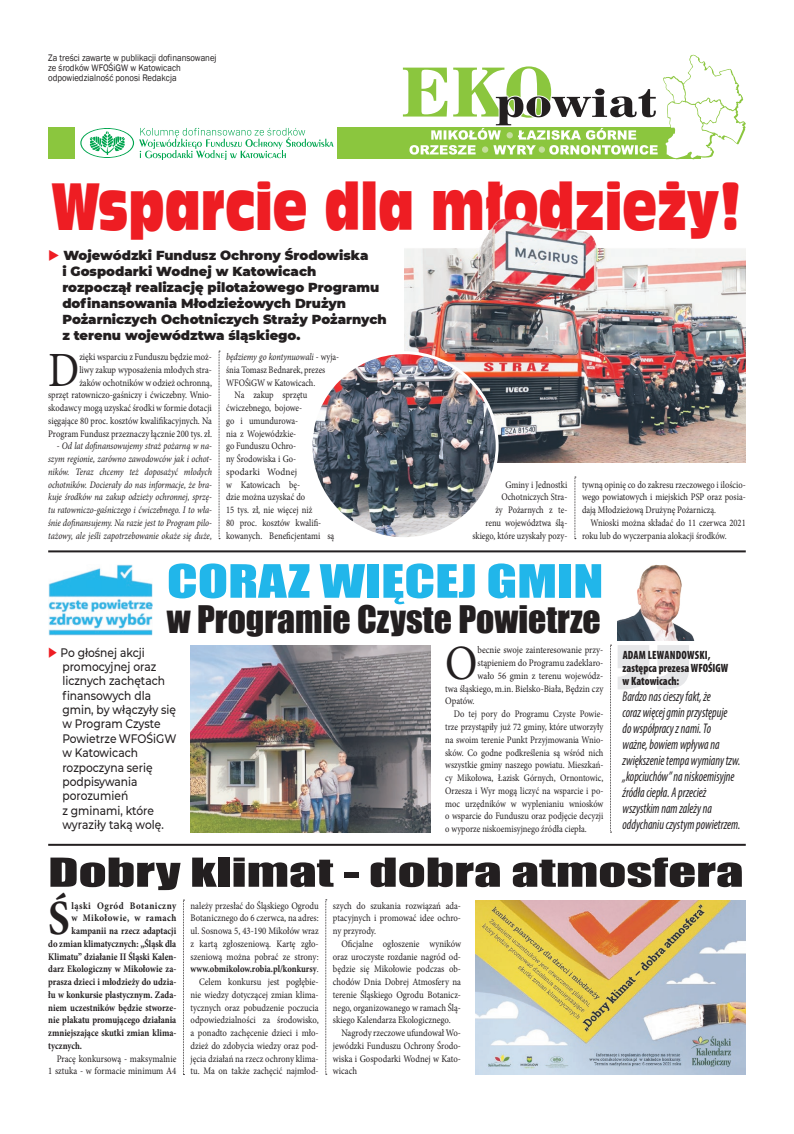
<style>
.page{position:relative;width:794px;height:1134px;background:#fff}
.page>*{position:absolute;margin:0;border:0;box-sizing:border-box;transform-origin:0 0}
.tytul_maly{font:62.2px "Incised 901 Ct EU";color:#ee1d23;scale:.74 1}
.Tekst{font:49.2px "Minion Pro";color:#231f20;scale:.88 1}
.Tekst-2{font:700 49.2px "Minion Pro";color:#231f20;scale:.87 1}
.Tekst-3{font:49.2px "Minion Pro";color:#231f20;scale:.86 1}
.tytul_maly-2{font:42.5px "Impact";color:#21b6ea;scale:1.31 1}
.tytul_maly-3{font:36.9px "Impact";color:#231f20;scale:1.49 1}
.tytul_maly-4{font:34.9px "Impact";color:#231f20}
.Tekst-4{font:italic condensed 14px/16px "Myriad Pro";color:#231f20;scale:.85 1}
.Tekst-5{font:900 13px/16px "Montserrat";color:#231f20}
.Tekst-6{font:500 12.3px/14.4px "Montserrat";color:#231f20;scale:.87 1}
.Tekst-7{font:900 condensed 12px/13px "Myriad Pro";color:#231f20;scale:.9 1}
.Tekst-8{font:10px/12.8px "Minion Pro";color:#231f20;text-align:justify;scale:.85 1}
.Tekst-9{font:10px/12.8px "Minion Pro";color:#231f20;text-align:justify;scale:.87 1}
.Tekst-10{font:italic 10px/12.8px "Minion Pro";letter-spacing:-.005em;color:#231f20;text-align:justify;scale:.84 1}
.Tekst-11{font:700 10px "Minion Pro";color:#231f20;scale:.87 1}
.Tekst-12{font:10px/12.8px "Minion Pro";color:#231f20;text-align:right;scale:.86 1}
.Tekst-13{font:10px "Minion Pro";color:#231f20;scale:.88 1}
.Tekst-14{font:10px/12.8px "Minion Pro";color:#231f20;scale:.84 1}
.Tekst-15{font:700 10px "Minion Pro";letter-spacing:.05em;color:#231f20;scale:.9 1}
.tekst{font:9.7px/9.7px "Franklin Gothic";color:#231f20;scale:.9 1}
.s1{color:#ee1d23}
.s2{font-style:italic}
.s3{font-weight:700}
</style>
<div class="page">
<div style="left:337px;top:127px;width:363px;height:31px;background:#8bc63e"></div>
<svg style="left:403px;top:55px;width:343px;height:105px"></svg>
<div style="left:506px;top:132px;width:7px;height:6px;background:#c4df9b;border-radius:50%"></div>
<div style="left:482px;top:146px;width:6px;height:7px;background:#c4df9b;border-radius:50%"></div>
<div style="left:538px;top:146px;width:7px;height:7px;background:#c4df9b;border-radius:50%"></div>
<div style="left:48px;top:127px;width:27px;height:31px;background:#8bc63e"></div>
<svg style="left:80px;top:128px;width:253px;height:31px"></svg>
<img style="left:475px;top:900px;width:271px;height:174px">
<hr style="left:48px;top:844px;width:698px;height:2px;background:#231f20">
<svg style="left:183px;top:900px;width:1px;height:175px"></svg>
<svg style="left:325px;top:900px;width:2px;height:175px"></svg>
<svg style="left:618px;top:645px;width:71px;height:44px"></svg>
<img style="left:617px;top:564px;width:78px;height:77px">
<img style="left:190px;top:645px;width:240px;height:187px">
<img style="left:48px;top:564px;width:105px;height:71px">
<hr style="left:48px;top:550px;width:698px;height:2px;background:#231f20">
<svg style="left:610px;top:645px;width:1px;height:188px"></svg>
<img style="left:404px;top:220px;width:342px;height:242px">
<img style="left:311px;top:353px;width:186px;height:186px;border-radius:93px">
<svg style="left:219px;top:351px;width:1px;height:188px"></svg>
<svg style="left:574px;top:477px;width:2px;height:62px"></svg>
<p class="tekst" style="left:48px;top:53px;width:189px">Za treści zawarte w publikacji dofinansowanej ze środków WFOŚiGW w Katowicach odpowiedzialność ponosi Redakcja</p>
<p class="tytul_maly" style="left:51px;top:169px;width:936px">Wsparcie dla młodzieży!</p>
<p class="Tekst-5" style="left:62px;top:246px;width:326px;text-indent:-14px"><span class="s1">◆</span> Wojewódzki Fundusz Ochrony Środowiska<br>i Gospodarki Wodnej w Katowicach rozpoczął realizację pilotażowego Programu dofinansowania Młodzieżowych Drużyn Pożarniczych Ochotniczych Straży Pożarnych z terenu województwa śląskiego.</p>
<p class="Tekst-12" style="left:48px;top:350px;width:192px">zięki wsparciu z Funduszu będzie moż-<br>liwy zakup wyposażenia młodych stra-<br>żaków ochotników w odzież ochronną,<br>sprzęt ratowniczo-gaśniczy i ćwiczebny. Wnio&shy;skodawcy mogą uzyskać środki w formie dotacji sięgające 80 proc. kosztów kwalifikacyjnych. Na Program Fundusz przeznaczy łącznie 200 tys. zł.</p>
<p class="Tekst-10" style="left:48px;top:440px;width:196px;text-indent:9px">- Od lat dofinansowujemy straż pożarną w na&shy;szym regionie, zarówno zawodowców jak i ochot&shy;ników. Teraz chcemy też doposażyć młodych ochotników. Docierały do nas informacje, że bra&shy;kuje środków na zakup odzieży ochronnej, sprzę&shy;tu ratowniczo-gaśniczego i ćwiczebnego. I to wła&shy;śnie dofinansujemy. Na razie jest to Program pilo&shy;tażowy, ale jeśli zapotrzebowanie okaże się duże,</p>
<p class="Tekst-3" style="left:48px;top:337px;width:38px">D</p>
<p class="Tekst-14" style="left:226px;top:350px;width:136px"><span class="s2">będziemy go kontynuowali -</span> wyja&shy;śnia Tomasz Bednarek, prezes<br>WFOŚiGW w Katowicach.</p>
<p class="Tekst-8" style="left:226px;top:389px;width:129px;text-align:left;text-indent:9px">Na zakup sprzętu ćwiczebnego, bojowe-<br>go i umundurowa-<br>nia z Wojewódzkie-<br>go Funduszu Ochro-<br>ny Środowiska i Go-<br>spodarki Wodnej<br>w Katowicach bę-<br>dzie można uzyskać do<br>15 tys. zł, nie więcej niż<br>80 proc. kosztów kwalifi&shy;kowanych. Beneficjentami są</p>
<p class="Tekst-8" style="left:472px;top:478px;width:113px;text-align:right">Gminy i Jednostki<br>Ochotniczych Stra-<br>ży Pożarnych z te-<br>renu województwa ślą&shy;skiego, które uzyskały pozy-</p>
<p class="Tekst-8" style="left:582px;top:478px;width:194px">tywną opinię co do zakresu rzeczowego i ilościo&shy;wego powiatowych i miejskich PSP oraz posia&shy;dają Młodzieżową Drużynę Pożarniczą.</p>
<p class="Tekst-8" style="left:582px;top:516px;width:194px;text-indent:9px">Wnioski można składać do 11 czerwca 2021 roku lub do wyczerpania alokacji środków.</p>
<p class="tytul_maly-2" style="left:167px;top:548px;width:335px">CORAZ WIĘCEJ GMIN</p>
<p class="tytul_maly-4" style="left:167px;top:592px;width:435px">w Programie Czyste Powietrze</p>
<p class="Tekst-6" style="left:62px;top:644px;width:132px;text-indent:-14px"><span class="s1">◆</span> Po głośnej akcji promocyjnej oraz licznych zachętach finansowych dla gmin, by włączyły się w Program Czyste<br>Powietrze WFOŚiGW w Katowicach rozpoczyna serię podpisywania porozumień<br>z gminami, które wyraziły taką wolę.</p>
<p class="Tekst" style="left:445px;top:630px;width:38px">O</p>
<p class="Tekst-13" style="left:477px;top:643px;width:144px">becnie swoje zainteresowanie przy-</p>
<p class="Tekst-13" style="left:477px;top:656px;width:144px">stąpieniem do Programu zadeklaro-</p>
<p class="Tekst-13" style="left:477px;top:669px;width:144px">wało 56 gmin z terenu wojewódz-</p>
<p class="Tekst-13" style="left:445px;top:682px;width:181px">twa śląskiego, m.in. Bielsko-Biała, Będzin czy</p>
<p class="Tekst-13" style="left:445px;top:695px;width:35px">Opatów.</p>
<p class="Tekst-8" style="left:445px;top:708px;width:188px;text-indent:9px">Do tej pory do Programu Czyste Powie&shy;trze przystąpiły już 72 gminy, które utworzyły na swoim terenie Punkt Przyjmowania Wnio&shy;sków. Co godne podkreślenia są wśród nich wszystkie gminy naszego powiatu. Mieszkań&shy;cy Mikołowa, Łazisk Górnych, Ornontowic, Orzesza i Wyr mogą liczyć na wsparcie i po&shy;moc urzędników w wyplenianiu wniosków o wsparcie do Funduszu oraz podjęcie decyzji o wyporze niskoemisyjnego źródła ciepła.</p>
<p class="Tekst-7" style="left:622px;top:648px;width:119px">ADAM LEWANDOWSKI, zastępca prezesa WFOŚIGW w Katowicach:</p>
<p class="Tekst-4" style="left:622px;top:688px;width:140px">Bardzo nas cieszy fakt, że<br>coraz więcej gmin przystępuje<br>do współpracy z nami. To<br>ważne, bowiem wpływa na zwiększenie tempa wymiany tzw. „kopciuchów” na niskoemisyjne źródła ciepła. A przecież wszystkim nam zależy na oddychaniu czystym powietrzem.</p>
<p class="tytul_maly-3" style="left:48px;top:844px;width:468px">Dobry klimat - dobra atmosfera</p>
<p class="Tekst-2" style="left:48px;top:884px;width:26px">Ś</p>
<p class="Tekst-15" style="left:72px;top:898px;width:118px">ląski Ogród Botaniczny</p>
<p class="Tekst-15" style="left:72px;top:911px;width:118px">w Mikołowie, w ramach</p>
<p class="Tekst-11" style="left:72px;top:924px;width:122px">kampanii na rzecz adaptacji</p>
<p class="Tekst-11" style="left:48px;top:937px;width:149px">do zmian klimatycznych: „Śląsk dla</p>
<p class="Tekst-11" style="left:48px;top:949px;width:149px">Klimatu” działanie II Śląski Kalen-</p>
<p class="Tekst-11" style="left:48px;top:962px;width:149px">darz Ekologiczny w Mikołowie za-</p>
<p class="Tekst-11" style="left:48px;top:975px;width:149px">prasza dzieci i młodzieży do udzia-</p>
<p class="Tekst-11" style="left:48px;top:988px;width:149px">łu w konkursie plastycznym. Zada-</p>
<p class="Tekst-11" style="left:48px;top:1000px;width:149px">niem uczestników będzie stworze-</p>
<p class="Tekst-11" style="left:48px;top:1013px;width:149px">nie plakatu promującego działania</p>
<p class="Tekst-11" style="left:48px;top:1026px;width:149px">zmniejszające skutki zmian klima-</p>
<p class="Tekst-11" style="left:48px;top:1039px;width:41px">tycznych.</p>
<p class="Tekst-9" style="left:48px;top:1052px;width:149px;text-align:right">Pracę konkursową - maksymalnie<br>1 sztuka - w formacie minimum A4</p>
<p class="Tekst-9" style="left:190px;top:899px;width:149px">należy przesłać do Śląskiego Ogrodu Botanicznego do 6 czerwca, na adres: ul. Sosnowa 5, 43-190 Mikołów wraz z kartą zgłoszeniową. Kartę zgło&shy;szeniową można pobrać ze strony: <span class="s3">www.obmikolow.robia.pl/konkursy</span>.</p>
<p class="Tekst-9" style="left:190px;top:975px;width:149px;text-indent:9px">Celem konkursu jest pogłębie&shy;nie wiedzy dotyczącej zmian klima&shy;tycznych oraz pobudzenie poczucia odpowiedzialności za środowisko, a ponadto zachęcenie dzieci i mło&shy;dzież do zdobycia wiedzy oraz pod&shy;jęcia działań na rzecz ochrony klima&shy;tu. Ma on także zachęcić najmłod-</p>
<p class="Tekst-9" style="left:333px;top:899px;width:149px">szych do szukania rozwiązań ada&shy;ptacyjnych i promować idee ochro&shy;ny przyrody.</p>
<p class="Tekst-9" style="left:333px;top:937px;width:149px;text-indent:9px">Oficjalne ogłoszenie wyników oraz uroczyste rozdanie nagród od&shy;będzie się Mikołowie podczas ob&shy;chodów Dnia Dobrej Atmosfery na terenie Śląskiego Ogrodu Botanicz&shy;nego, organizowanego w ramach Ślą&shy;skiego Kalendarza Ekologicznego.</p>
<p class="Tekst-9" style="left:333px;top:1027px;width:149px;text-indent:9px">Nagrody rzeczowe ufundował Wo&shy;jewódzki Funduszu Ochrony Środo&shy;wiska i Gospodarki Wodnej w Kato&shy;wicach</p>
</div>
